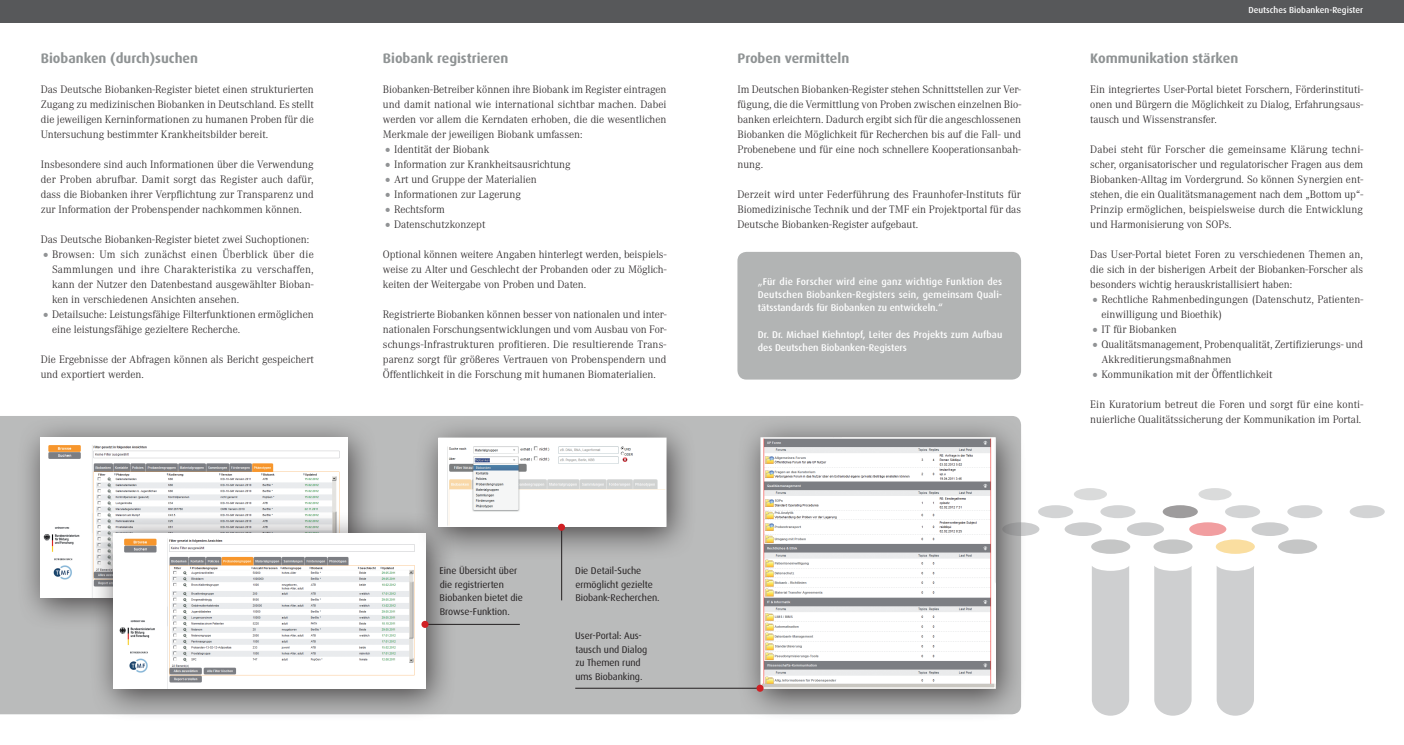
<style>
.page{position:relative;width:1404px;height:745px;background:#fff}
.page>*{position:absolute;margin:0;border:0;box-sizing:border-box;transform-origin:0 0}
.t1{font:700 13.75px "Dax";color:#8f9394}
.t2{font:300 11.25px/15px "Corporate A";color:#231f20;text-align:justify}
.t3{font:500 9.75px/13.4px "Dax";letter-spacing:-.005em;color:#fff;text-align:justify}
.t4{font:9.75px/13.4px "Dax";letter-spacing:-.005em;color:#231f20}
.t5{font:500 8.75px "Dax";color:#fff}
.s1{font-size:15px;color:#919395}
</style>
<div class="page">
<div style="left:0;top:416px;width:736px;height:297px;background:#babbbb"></div>
<div style="left:737px;top:252px;width:283px;height:127px;background:#b2b4b4;border-radius:9px"></div>
<div style="left:0;top:0;width:1403px;height:22px;background:#57585a"></div>
<div style="left:16px;top:415px;width:363px;height:216px;background:#231f20;opacity:.75"></div>
<img style="left:41px;top:437px;width:306px;height:160px">
<div style="left:88px;top:511px;width:369px;height:211px;background:#231f20;opacity:.75"></div>
<img style="left:113px;top:533px;width:312px;height:155px">
<div style="left:414px;top:415px;width:284px;height:145px;background:#231f20;opacity:.75"></div>
<img style="left:440px;top:439px;width:224px;height:85px">
<div style="left:438px;top:437px;width:228px;height:89px;border:1px solid #fff"></div>
<div style="left:1037px;top:505px;width:36px;height:13px;background:#d3d4d5;border-radius:50%"></div>
<div style="left:1064px;top:522px;width:37px;height:13px;background:#cccdce;border-radius:50%"></div>
<div style="left:1090px;top:539px;width:40px;height:14px;background:#c5c6c6;border-radius:50%"></div>
<svg style="left:1073px;top:487px;width:33px;height:13px"></svg>
<div style="left:1100px;top:505px;width:35px;height:13px;background:#d3d4d5;border-radius:50%"></div>
<div style="left:1126px;top:522px;width:37px;height:13px;background:#cccdce;border-radius:50%"></div>
<div style="left:1153px;top:539px;width:39px;height:14px;background:#c5c6c6;border-radius:50%"></div>
<div style="left:1162px;top:505px;width:35px;height:13px;background:#9e9c9d;border-radius:50%"></div>
<div style="left:1189px;top:522px;width:37px;height:13px;background:#f19ea0;border-radius:50%"></div>
<div style="left:1215px;top:539px;width:39px;height:14px;background:#fadea0;border-radius:50%"></div>
<svg style="left:1198px;top:487px;width:33px;height:13px"></svg>
<div style="left:1224px;top:505px;width:35px;height:13px;background:#d3d4d5;border-radius:50%"></div>
<div style="left:1251px;top:522px;width:37px;height:13px;background:#cccdce;border-radius:50%"></div>
<div style="left:1277px;top:539px;width:39px;height:14px;background:#c5c6c6;border-radius:50%"></div>
<div style="left:1287px;top:505px;width:35px;height:13px;background:#d3d4d5;border-radius:50%"></div>
<div style="left:1002px;top:522px;width:37px;height:13px;background:#cccdce;border-radius:50%"></div>
<div style="left:1349px;top:505px;width:35px;height:13px;background:#d3d4d5;border-radius:50%"></div>
<svg style="left:1216px;top:566px;width:37px;height:149px;background:#d0d1d2"></svg>
<svg style="left:1154px;top:566px;width:37px;height:149px;background:#d0d1d2"></svg>
<div style="left:1092px;top:566px;width:37px;height:149px;background:#cecfd0"></div>
<div style="left:736px;top:415px;width:290px;height:307px;background:#231f20;opacity:.75"></div>
<img style="left:762px;top:439px;width:231px;height:247px">
<div style="left:760px;top:437px;width:235px;height:251px;border:1px solid #fff"></div>
<hr style="left:425px;top:623px;width:95px;height:1px;background:#231f20">
<hr style="left:575px;top:687px;width:185px;height:1px;background:#231f20">
<svg style="left:421px;top:620px;width:7px;height:7px"></svg>
<div style="left:756px;top:684px;width:7px;height:7px;background:#d02024;border-radius:50%"></div>
<hr style="left:561px;top:527px;width:1px;height:73px;background:#231f20">
<div style="left:558px;top:523px;width:7px;height:7px;background:#d02024;border-radius:50%"></div>
<p class="t1" style="left:41px;top:50px;width:159px">Biobanken (durch)suchen</p>
<p class="t2" style="left:41px;top:82px;width:274px">Das Deutsche Biobanken-Register bietet einen strukturierten Zugang zu medizinischen Biobanken in Deutschland. Es stellt die jeweiligen Kerninformationen zu humanen Proben für die Untersuchung bestimmter Krankheitsbilder bereit.</p>
<p class="t2" style="left:41px;top:157px;width:274px">Insbesondere sind auch Informationen über die Verwendung der Proben abrufbar. Damit sorgt das Register auch dafür, dass die Biobanken ihrer Verpflichtung zur Transparenz und zur Information der Probenspender nachkommen können.</p>
<p class="t2" style="left:41px;top:232px;width:270px">Das Deutsche Biobanken-Register bietet zwei Suchoptionen:</p>
<p class="t2" style="left:52px;top:247px;width:263px;text-indent:-11px"><span class="s1">•</span>Browsen: Um sich zunächst einen Überblick über die Sammlungen und ihre Charakteristika zu verschaffen, kann der Nutzer den Datenbestand ausgewählter Bioban&shy;ken in verschiedenen Ansichten ansehen.</p>
<p class="t2" style="left:52px;top:307px;width:263px;text-indent:-11px"><span class="s1">•</span>Detailsuche: Leistungsfähige Filterfunktionen ermöglichen eine leistungsfähige gezieltere Recherche.</p>
<p class="t2" style="left:41px;top:352px;width:274px">Die Ergebnisse der Abfragen können als Bericht gespeichert und exportiert werden.</p>
<p class="t1" style="left:383px;top:50px;width:127px">Biobank registrieren</p>
<p class="t2" style="left:383px;top:82px;width:285px">Biobanken-Betreiber können ihre Biobank im Register eintragen und damit national wie international sichtbar machen. Dabei werden vor allem die Kerndaten erhoben, die die wesentlichen Merkmale der jeweiligen Biobank umfassen:</p>
<p class="t2" style="left:383px;top:142px;width:108px"><span class="s1">•</span>Identität der Biobank</p>
<p class="t2" style="left:383px;top:157px;width:189px"><span class="s1">•</span>Information zur Krankheitsausrichtung</p>
<p class="t2" style="left:383px;top:172px;width:155px"><span class="s1">•</span>Art und Gruppe der Materialien</p>
<p class="t2" style="left:383px;top:187px;width:139px"><span class="s1">•</span>Informationen zur Lagerung</p>
<p class="t2" style="left:383px;top:202px;width:63px"><span class="s1">•</span>Rechtsform</p>
<p class="t2" style="left:383px;top:217px;width:104px"><span class="s1">•</span>Datenschutzkonzept</p>
<p class="t2" style="left:383px;top:247px;width:285px">Optional können weitere Angaben hinterlegt werden, beispiels&shy;weise zu Alter und Geschlecht der Probanden oder zu Möglich&shy;keiten der Weitergabe von Proben und Daten.</p>
<p class="t2" style="left:383px;top:307px;width:285px">Registrierte Biobanken können besser von nationalen und inter&shy;nationalen Forschungsentwicklungen und vom Ausbau von For&shy;schungs-Infrastrukturen profitieren. Die resultierende Trans&shy;parenz sorgt für größeres Vertrauen von Probenspendern und Öffentlichkeit in die Forschung mit humanen Biomaterialien.</p>
<p class="t4" style="left:439px;top:564px;width:85px">Eine Übersicht über die registrierten<br>Biobanken bietet die<br>Browse-Funktion.</p>
<p class="t4" style="left:575px;top:564px;width:86px">Die Detail-Suche ermöglicht gezielte<br>Biobank-Recherchen.</p>
<p class="t4" style="left:575px;top:629px;width:73px">User-Portal: Aus&shy;tausch und Dialog zu Themen rund ums Biobanking.</p>
<p class="t1" style="left:737px;top:50px;width:113px">Proben vermitteln</p>
<p class="t2" style="left:737px;top:82px;width:285px">Im Deutschen Biobanken-Register stehen Schnittstellen zur Ver&shy;fügung, die die Vermittlung von Proben zwischen einzelnen Bio&shy;banken erleichtern. Dadurch ergibt sich für die angeschlossenen Biobanken die Möglichkeit für Recherchen bis auf die Fall- und Probenebene und für eine noch schnellere Kooperationsanbah&shy;nung.</p>
<p class="t2" style="left:737px;top:187px;width:285px">Derzeit wird unter Federführung des Fraunhofer-Instituts für Biomedizinische Technik und der TMF ein Projektportal für das Deutsche Biobanken-Register aufgebaut.</p>
<p class="t3" style="left:757px;top:274px;width:246px">„Für die Forscher wird eine ganz wichtige Funktion des Deutschen Biobanken-Registers sein, gemeinsam Quali&shy;tätsstandards für Biobanken zu entwickeln.“</p>
<p class="t3" style="left:757px;top:328px;width:246px">Dr. Dr. Michael Kiehntopf, Leiter des Projekts zum Aufbau des Deutschen Biobanken-Registers</p>
<p class="t5" style="left:1248px;top:5px;width:116px">Deutsches Biobanken-Register</p>
<p class="t1" style="left:1090px;top:50px;width:150px">Kommunikation stärken</p>
<p class="t2" style="left:1090px;top:82px;width:274px">Ein integriertes User-Portal bietet Forschern, Förderinstituti&shy;onen und Bürgern die Möglichkeit zu Dialog, Erfahrungsaus&shy;tausch und Wissenstransfer.</p>
<p class="t2" style="left:1090px;top:142px;width:274px">Dabei steht für Forscher die gemeinsame Klärung techni&shy;scher, organisatorischer und regulatorischer Fragen aus dem Biobanken-Alltag im Vordergrund. So können Synergien ent&shy;stehen, die ein Qualitätsmanagement nach dem „Bottom up“- Prinzip ermöglichen, beispielsweise durch die Entwicklung und Harmonisierung von SOPs.</p>
<p class="t2" style="left:1090px;top:247px;width:274px">Das User-Portal bietet Foren zu verschiedenen Themen an, die sich in der bisherigen Arbeit der Biobanken-Forscher als besonders wichtig herauskristallisiert haben:</p>
<p class="t2" style="left:1101px;top:292px;width:263px;text-indent:-11px"><span class="s1">•</span>Rechtliche Rahmenbedingungen (Datenschutz, Patienten&shy;einwilligung und Bioethik)</p>
<p class="t2" style="left:1090px;top:322px;width:88px"><span class="s1">•</span>IT für Biobanken</p>
<p class="t2" style="left:1101px;top:337px;width:263px;text-indent:-11px"><span class="s1">•</span>Qualitätsmanagement, Probenqualität, Zertifizierungs- und<br>Akkreditierungsmaßnahmen</p>
<p class="t2" style="left:1090px;top:367px;width:184px"><span class="s1">•</span>Kommunikation mit der Öffentlichkeit</p>
<p class="t2" style="left:1090px;top:397px;width:274px">Ein Kuratorium betreut die Foren und sorgt für eine konti&shy;nuierliche Qualitätssicherung der Kommunikation im Portal.</p>
</div>
